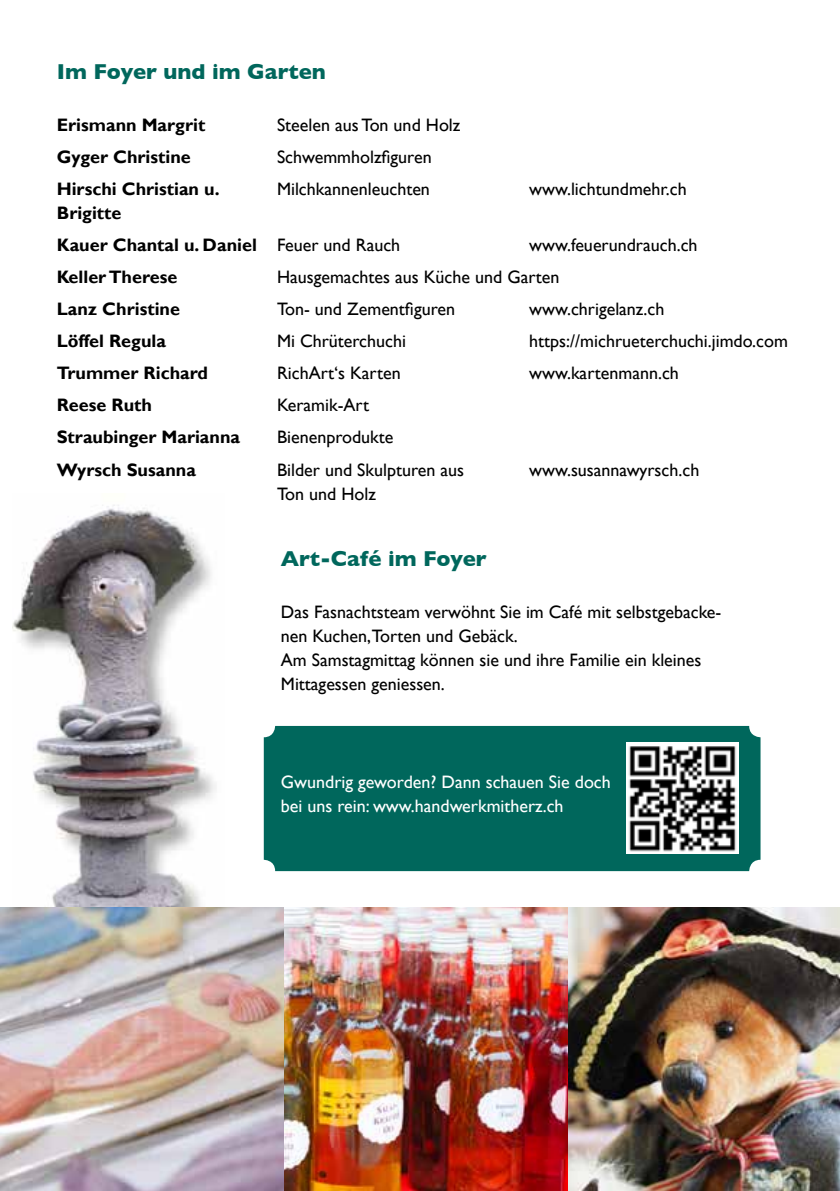
<style>
.page{position:relative;width:840px;height:1191px;background:#fff}
.page>*{position:absolute;margin:0;border:0;box-sizing:border-box;transform-origin:0 0}
.t1{font:700 22px "Gill Sans";color:#00675c}
.t2{font:18px/24px "Gill Sans";color:#000}
.t3{font:700 18px/32px "Gill Sans";color:#000}
.t4{font:18px/24px "Gill Sans";color:#fff}
.s1{font-weight:400}
</style>
<div class="page">
<img style="left:12px;top:505px;width:204px;height:402px">
<div style="left:263px;top:726px;width:497px;height:145px;background:#00675c;border-radius:11px"></div>
<img style="left:626px;top:742px;width:111px;height:112px">
<img style="left:0;top:907px;width:839px;height:284px">
<p class="t1" style="left:57px;top:59px;width:270px">Im Foyer und im Garten</p>
<p class="t3" style="left:57px;top:110px;width:150px">Erismann Margrit</p>
<p class="t2" style="left:277px;top:114px;width:185px">Steelen aus Ton und Holz</p>
<p class="t3" style="left:57px;top:142px;width:135px">Gyger Christine</p>
<p class="t2" style="left:277px;top:146px;width:156px">Schwemmholzfiguren</p>
<p class="t3" style="left:57px;top:174px;width:164px">Hirschi Christian u.</p>
<p class="t2" style="left:277px;top:178px;width:154px">Milchkannenleuchten</p>
<p class="t2" style="left:529px;top:178px;width:159px">www.lichtundmehr.ch</p>
<p class="t3" style="left:57px;top:198px;width:345px">Brigitte<br>Kauer Chantal u. Daniel <span class="s1">Feuer und Rauch</span></p>
<p class="t2" style="left:529px;top:234px;width:170px">www.feuerundrauch.ch</p>
<p class="t3" style="left:57px;top:262px;width:122px">Keller Therese</p>
<p class="t2" style="left:277px;top:266px;width:284px">Hausgemachtes aus Küche und Garten</p>
<p class="t3" style="left:57px;top:294px;width:125px">Lanz Christine</p>
<p class="t2" style="left:277px;top:298px;width:179px">Ton- und Zementfiguren</p>
<p class="t2" style="left:529px;top:298px;width:136px">www.chrigelanz.ch</p>
<p class="t3" style="left:57px;top:326px;width:111px">Löffel Regula</p>
<p class="t2" style="left:277px;top:330px;width:130px">Mi Chrüterchuchi</p>
<p class="t2" style="left:529px;top:330px;width:260px">https://michrueterchuchi.jimdo.com</p>
<p class="t3" style="left:57px;top:358px;width:153px">Trummer Richard</p>
<p class="t2" style="left:277px;top:362px;width:125px">RichArt‘s Karten</p>
<p class="t2" style="left:529px;top:362px;width:151px">www.kartenmann.ch</p>
<p class="t3" style="left:57px;top:390px;width:97px">Reese Ruth</p>
<p class="t2" style="left:277px;top:394px;width:93px">Keramik-Art</p>
<p class="t3" style="left:57px;top:422px;width:185px">Straubinger Marianna</p>
<p class="t2" style="left:277px;top:426px;width:118px">Bienenprodukte</p>
<p class="t3" style="left:57px;top:454px;width:141px">Wyrsch Susanna</p>
<p class="t2" style="left:277px;top:458px;width:188px">Bilder und Skulpturen aus</p>
<p class="t2" style="left:529px;top:458px;width:171px">www.susannawyrsch.ch</p>
<p class="t2" style="left:277px;top:482px;width:100px">Ton und Holz</p>
<p class="t1" style="left:281px;top:546px;width:207px">Art-Café im Foyer</p>
<p class="t2" style="left:281px;top:600px;width:441px">Das Fasnachtsteam verwöhnt Sie im Café mit selbstgebacke&shy;nen Kuchen,Torten und Gebäck.<br>Am Samstagmittag können sie und ihre Familie ein kleines Mittagessen geniessen.</p>
<p class="t4" style="left:281px;top:770px;width:331px">Gwundrig geworden? Dann schauen Sie doch bei uns rein: www.handwerkmitherz.ch</p>
</div>
